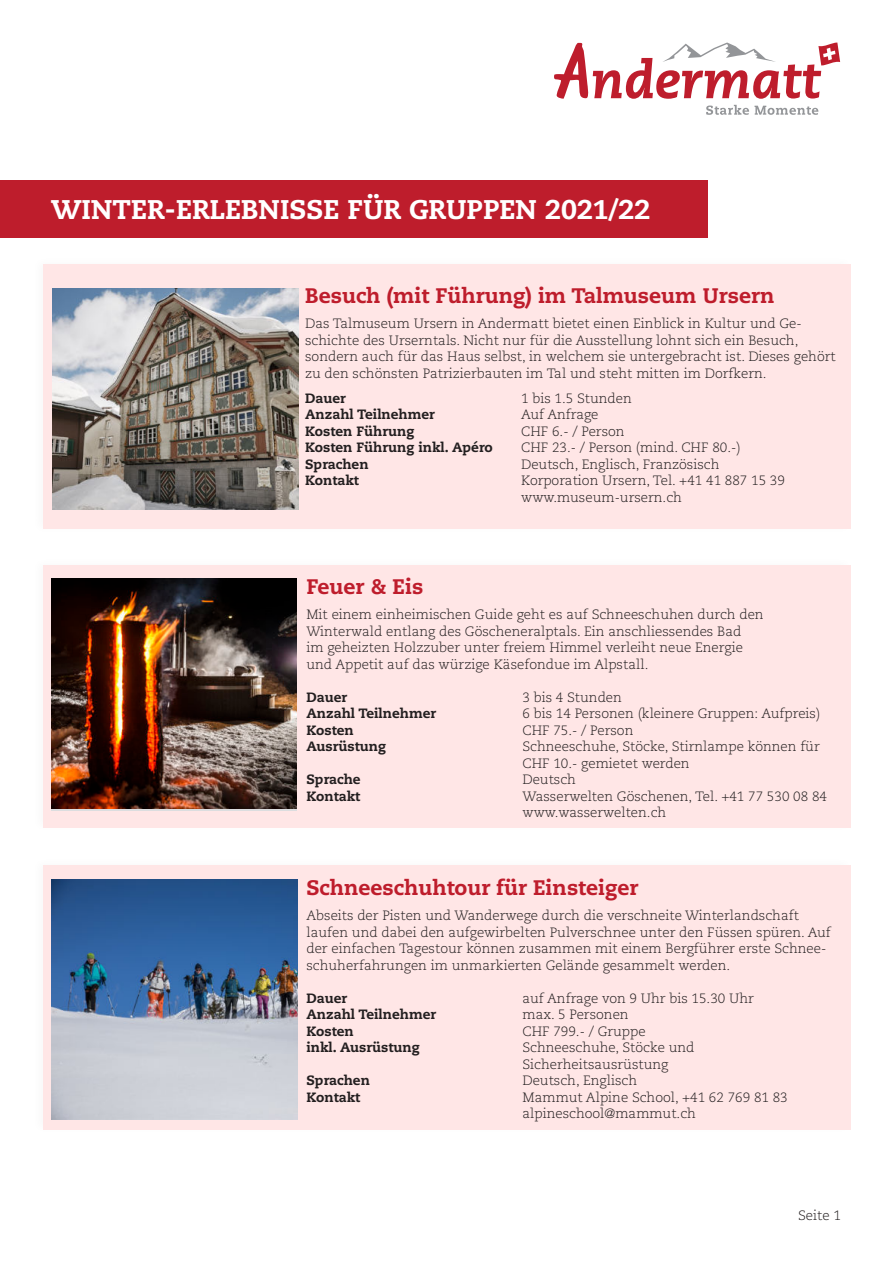
<style>
.page{position:relative;width:893px;height:1263px;background:#fff}
.page>*{position:absolute;margin:0;border:0;box-sizing:border-box;transform-origin:0 0}
.t1{font:800 27px "Caecilia LT Std";color:#fff}
.t2{font:800 21px "Caecilia LT Std";color:#be1d2c}
.t3{font:300 13.5px/16.5px "Caecilia LT Std";color:#231f20}
.t4{font:800 13.5px "Caecilia LT Std";color:#231f20}
</style>
<div class="page">
<svg style="left:818px;top:43px;width:22px;height:23px"></svg>
<svg style="left:706px;top:105px;width:112px;height:10px"></svg>
<svg style="left:554px;top:43px;width:281px;height:56px"></svg>
<div style="left:43px;top:565px;width:807px;height:262px;background:#ffe6e6"></div>
<div style="left:43px;top:264px;width:807px;height:265px;background:#ffe6e6"></div>
<div style="left:0;top:181px;width:707px;height:57px;background:#be1d2c"></div>
<div style="left:43px;top:865px;width:807px;height:264px;background:#ffe6e6"></div>
<img style="left:53px;top:288px;width:246px;height:221px">
<img style="left:51px;top:578px;width:246px;height:230px">
<img style="left:52px;top:879px;width:246px;height:240px">
<h1 class="t1" style="left:51px;top:193px;width:601px">WINTER-ERLEBNISSE FÜR GRUPPEN 2021/22</h1>
<h2 class="t2" style="left:305px;top:284px;width:471px">Besuch (mit Führung) im Talmuseum Ursern</h2>
<p class="t3" style="left:305px;top:316px;width:532px">Das Talmuseum Ursern in Andermatt bietet einen Einblick in Kultur und Ge&shy;schichte des Urserntals. Nicht nur für die Ausstellung lohnt sich ein Besuch, sondern auch für das Haus selbst, in welchem sie untergebracht ist. Dieses gehört zu den schönsten Patrizierbauten im Tal und steht mitten im Dorfkern.</p>
<p class="t4" style="left:305px;top:390px;width:42px">Dauer</p>
<p class="t3" style="left:521px;top:391px;width:112px">1 bis 1.5 Stunden</p>
<p class="t4" style="left:305px;top:407px;width:131px">Anzahl Teilnehmer</p>
<p class="t3" style="left:521px;top:407px;width:79px">Auf Anfrage</p>
<p class="t4" style="left:305px;top:423px;width:111px">Kosten Führung</p>
<p class="t3" style="left:521px;top:424px;width:105px">CHF 6.- / Person</p>
<p class="t4" style="left:305px;top:440px;width:189px">Kosten Führung inkl. Apéro</p>
<p class="t3" style="left:521px;top:440px;width:221px">CHF 23.- / Person (mind. CHF 80.-)</p>
<p class="t4" style="left:305px;top:456px;width:65px">Sprachen</p>
<p class="t3" style="left:521px;top:457px;width:200px">Deutsch, Englisch, Französisch</p>
<p class="t4" style="left:305px;top:473px;width:55px">Kontakt</p>
<p class="t3" style="left:521px;top:473px;width:265px">Korporation Ursern, Tel. +41 41 887 15 39 www.museum-ursern.ch</p>
<h2 class="t2" style="left:306px;top:575px;width:118px">Feuer &amp; Eis</h2>
<p class="t3" style="left:306px;top:608px;width:459px">Mit einem einheimischen Guide geht es auf Schneeschuhen durch den Winterwald entlang des Göscheneralptals. Ein anschliessendes Bad<br>im geheizten Holzzuber unter freiem Himmel verleiht neue Energie und Appetit auf das würzige Käsefondue im Alpstall.</p>
<p class="t4" style="left:306px;top:689px;width:42px">Dauer</p>
<p class="t3" style="left:522px;top:690px;width:101px">3 bis 4 Stunden</p>
<p class="t4" style="left:306px;top:706px;width:131px">Anzahl Teilnehmer</p>
<p class="t3" style="left:522px;top:707px;width:299px">6 bis 14 Personen (kleinere Gruppen: Aufpreis)</p>
<p class="t4" style="left:306px;top:722px;width:49px">Kosten</p>
<p class="t3" style="left:522px;top:723px;width:113px">CHF 75.- / Person</p>
<p class="t4" style="left:306px;top:739px;width:81px">Ausrüstung</p>
<p class="t3" style="left:522px;top:740px;width:299px">Schneeschuhe, Stöcke, Stirnlampe können für<br>CHF 10.- gemietet werden</p>
<p class="t4" style="left:306px;top:772px;width:56px">Sprache</p>
<p class="t3" style="left:522px;top:773px;width:55px">Deutsch</p>
<p class="t4" style="left:306px;top:788px;width:55px">Kontakt</p>
<p class="t3" style="left:522px;top:789px;width:306px">Wasserwelten Göschenen, Tel. +41 77 530 08 84 www.wasserwelten.ch</p>
<h2 class="t2" style="left:306px;top:876px;width:334px">Schneeschuhtour für Einsteiger</h2>
<p class="t3" style="left:306px;top:908px;width:526px">Abseits der Pisten und Wanderwege durch die verschneite Winterlandschaft laufen und dabei den aufgewirbelten Pulverschnee unter den Füssen spüren. Auf der einfachen Tagestour können zusammen mit einem Bergführer erste Schnee&shy;schuherfahrungen im unmarkierten Gelände gesammelt werden.</p>
<p class="t4" style="left:306px;top:990px;width:42px">Dauer</p>
<p class="t3" style="left:522px;top:991px;width:233px">auf Anfrage von 9 Uhr bis 15.30 Uhr</p>
<p class="t4" style="left:306px;top:1007px;width:131px">Anzahl Teilnehmer</p>
<p class="t3" style="left:522px;top:1007px;width:108px">max. 5 Personen</p>
<p class="t4" style="left:306px;top:1023px;width:49px">Kosten</p>
<p class="t3" style="left:522px;top:1024px;width:125px">CHF 799.- / Gruppe</p>
<p class="t4" style="left:306px;top:1040px;width:115px">inkl. Ausrüstung</p>
<p class="t3" style="left:522px;top:1040px;width:174px">Schneeschuhe, Stöcke und<br>Sicherheitsausrüstung</p>
<p class="t4" style="left:306px;top:1073px;width:65px">Sprachen</p>
<p class="t3" style="left:522px;top:1073px;width:116px">Deutsch, Englisch</p>
<p class="t4" style="left:306px;top:1089px;width:55px">Kontakt</p>
<p class="t3" style="left:522px;top:1090px;width:267px">Mammut Alpine School, +41 62 769 81 83 alpineschool@mammut.ch</p>
<p class="t3" style="left:798px;top:1208px;width:44px">Seite 1</p>
</div>
